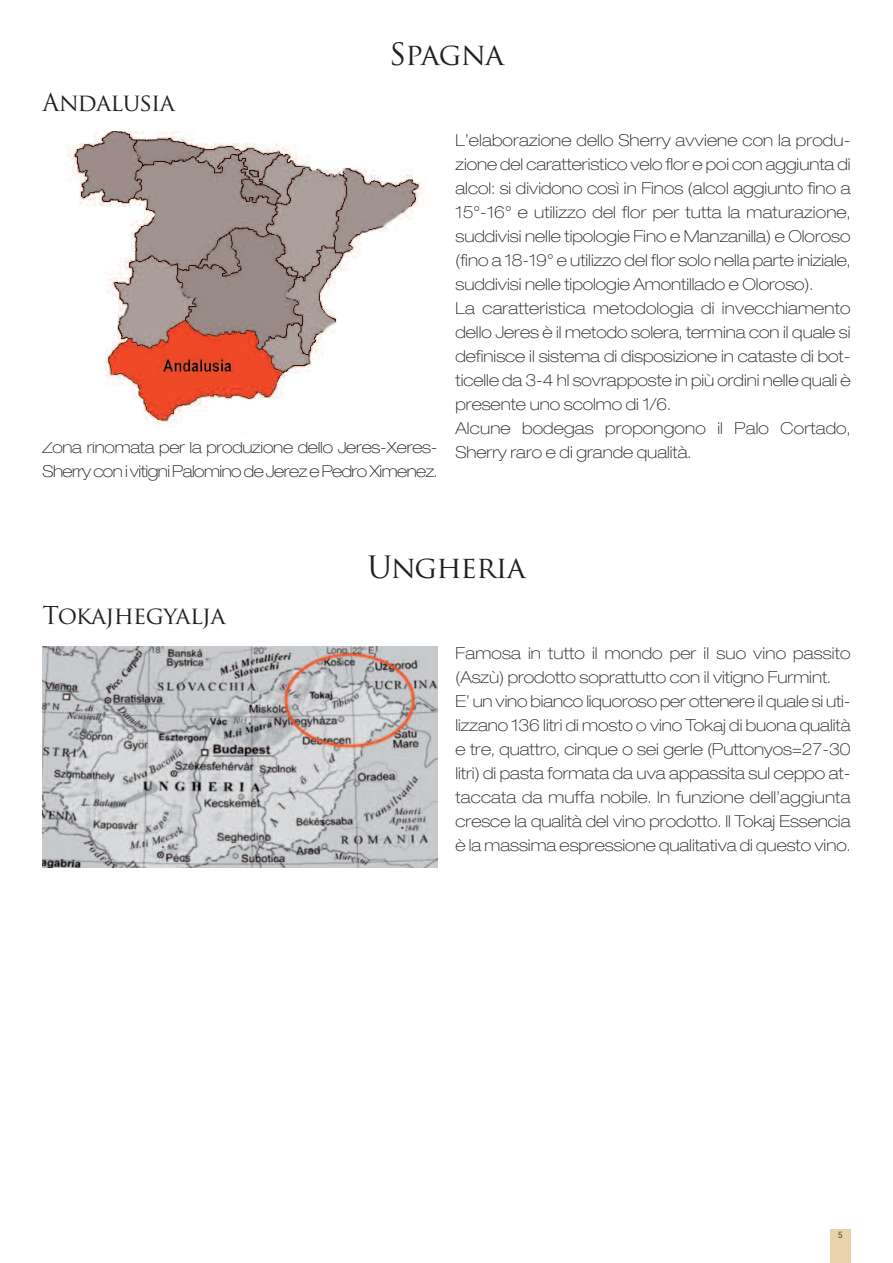
<style>
.page{position:relative;width:893px;height:1263px;background:#fff}
.page>*{position:absolute;margin:0;border:0;box-sizing:border-box;transform-origin:0 0}
.t1{font:30px "Trajan Pro";letter-spacing:-.025em;color:#231f20}
.t2{font:24px "Trajan Pro";letter-spacing:-.025em;color:#231f20}
.t3{font:100 expanded 16.5px/24px "Helvetica Neue";color:#231f20}
.t4{font:100 expanded 16.5px/24px "Helvetica Neue";letter-spacing:-.03em;color:#231f20}
.t5{font:condensed 9px "Helvetica Neue";color:#49433a}
</style>
<div class="page">
<div style="left:830px;top:1229px;width:20px;height:34px;background:#e7d2ac"></div>
<img style="left:66px;top:132px;width:358px;height:293px">
<img style="left:43px;top:646px;width:395px;height:222px">
<h2 class="t2" style="left:43px;top:93px;width:134px">Andalusia</h2>
<h1 class="t1" style="left:389px;top:43px;width:116px">Spagna</h1>
<p class="t4" style="left:43px;top:437px;width:396px">Zona rinomata per la produzione dello Jeres-Xeres-<br>Sherry con i vitigni Palomino de Jerez e Pedro Ximenez.</p>
<p class="t3" style="left:455px;top:129px;width:396px">L’elaborazione dello Sherry avviene con la produ&shy;zione del caratteristico velo flor e poi con aggiunta di alcol: si dividono così in Finos (alcol aggiunto fino a 15°-16° e utilizzo del flor per tutta la maturazione, suddivisi nelle tipologie Fino e Manzanilla) e Oloroso (fino a 18-19° e utilizzo del flor solo nella parte iniziale, suddivisi nelle tipologie Amontillado e Oloroso).<br>La caratteristica metodologia di invecchiamento dello Jeres è il metodo solera, termina con il quale si definisce il sistema di disposizione in cataste di bot&shy;ticelle da 3-4 hl sovrapposte in più ordini nelle quali è presente uno scolmo di 1/6.<br>Alcune bodegas propongono il Palo Cortado, Sherry raro e di grande qualità.</p>
<h2 class="t2" style="left:43px;top:605px;width:184px">Tokajhegyalja</h2>
<h1 class="t1" style="left:367px;top:555px;width:159px">Ungheria</h1>
<p class="t3" style="left:455px;top:642px;width:396px">Famosa in tutto il mondo per il suo vino passito (Aszù) prodotto soprattutto con il vitigno Furmint.<br>E’ un vino bianco liquoroso per ottenere il quale si uti&shy;lizzano 136 litri di mosto o vino Tokaj di buona qualità e tre, quattro, cinque o sei gerle (Puttonyos=27-30 litri) di pasta formata da uva appassita sul ceppo at&shy;taccata da muffa nobile. In funzione dell’aggiunta cresce la qualità del vino prodotto. Il Tokaj Essencia è la massima espressione qualitativa di questo vino.</p>
<p class="t5" style="left:838px;top:1231px;width:6px">5</p>
</div>
